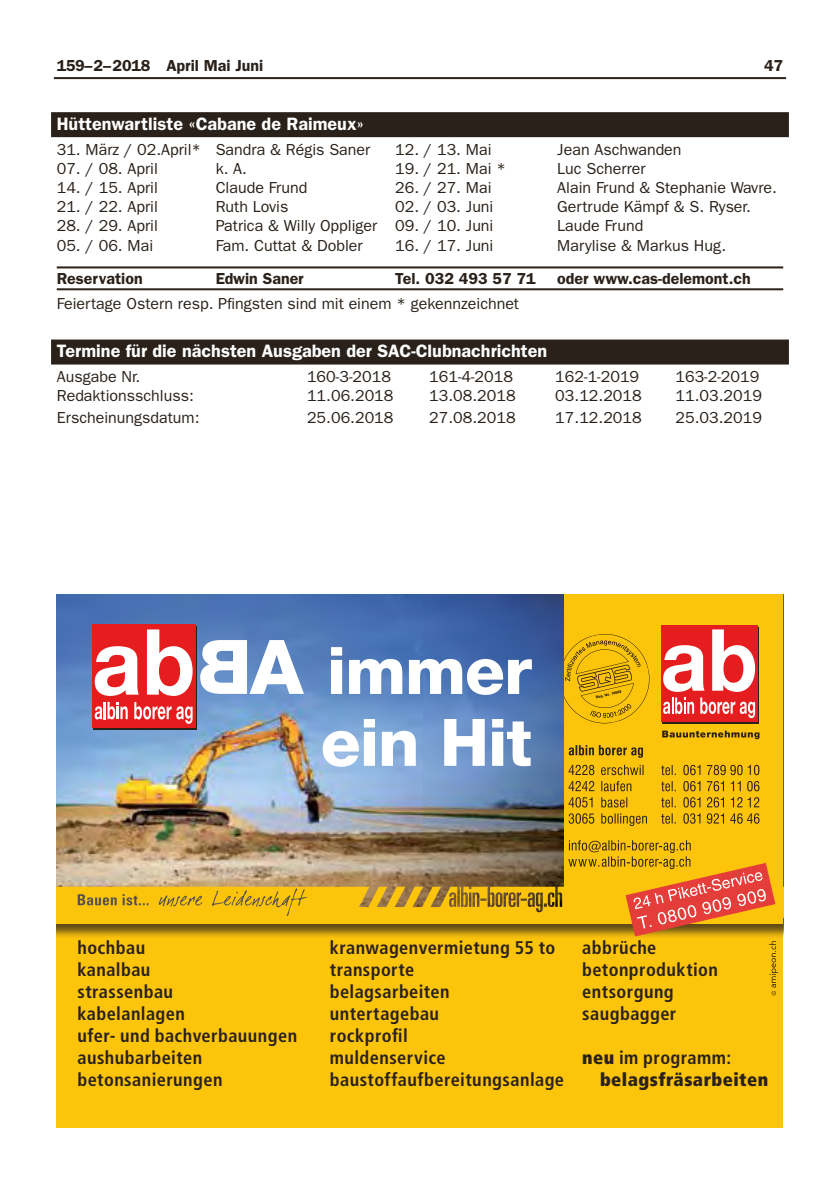
<style>
.page{position:relative;width:840px;height:1191px;background:#fff}
.page>*{position:absolute;margin:0;border:0;box-sizing:border-box;transform-origin:0 0}
.t1{font:700 condensed 18.2px/22px "Frutiger LT Std";letter-spacing:.025em;color:#29211a}
.t2{font:900 condensed 18.2px/22px "Frutiger LT Std";letter-spacing:.025em;color:#29211a}
.t3{font:600 18px "ITC Franklin Gothic Std";color:#fff}
.t4{font:16px "ITC Franklin Gothic Std";color:#29211a}
.t5{font:600 16px "ITC Franklin Gothic Std";color:#29211a}
.s1{font-weight:700}
</style>
<div class="page">
<hr style="left:54px;top:77px;width:731px;height:2px;background:#29211a">
<div style="left:51px;top:112px;width:737px;height:25px;background:#29211a"></div>
<hr style="left:57px;top:266px;width:725px;height:2px;background:#29211a">
<hr style="left:57px;top:288px;width:725px;height:2px;background:#29211a">
<div style="left:51px;top:339px;width:737px;height:25px;background:#29211a"></div>
<div style="left:57px;top:594px;width:725px;height:533px;background:#fdc40c"></div>
<svg style="left:563px;top:632px;width:87px;height:93px"></svg>
<img style="left:57px;top:594px;width:506px;height:246px">
<div style="left:92px;top:625px;width:103px;height:103px;background:#e61d1f"></div>
<svg style="left:95px;top:646px;width:44px;height:50px"></svg>
<svg style="left:147px;top:629px;width:45px;height:67px"></svg>
<svg style="left:95px;top:702px;width:33px;height:17px"></svg>
<svg style="left:134px;top:702px;width:58px;height:22px"></svg>
<svg style="left:322px;top:719px;width:208px;height:48px;background:#b6cbe6"></svg>
<svg style="left:331px;top:647px;width:200px;height:48px;background:#9cb2d6"></svg>
<svg style="left:200px;top:640px;width:104px;height:54px;background:#c1d1e7"></svg>
<svg style="left:568px;top:813px;width:191px;height:13px"></svg>
<svg style="left:568px;top:797px;width:191px;height:10px"></svg>
<svg style="left:568px;top:781px;width:191px;height:10px"></svg>
<svg style="left:568px;top:765px;width:191px;height:10px"></svg>
<svg style="left:568px;top:745px;width:74px;height:13px"></svg>
<svg style="left:662px;top:730px;width:97px;height:9px"></svg>
<svg style="left:662px;top:627px;width:97px;height:97px"></svg>
<div style="left:660px;top:625px;width:97px;height:97px;background:#e61d1f"></div>
<svg style="left:663px;top:629px;width:91px;height:89px"></svg>
<svg style="left:57px;top:840px;width:725px;height:155px"></svg>
<p class="t5" style="left:57px;top:56px;width:208px">159–2–2018 April Mai Juni</p>
<p class="t5" style="left:763px;top:56px;width:21px">47</p>
<p class="t3" style="left:57px;top:113px;width:308px">Hüttenwartliste «Cabane de Raimeux»</p>
<p class="t4" style="left:57px;top:140px;width:315px">31. März / 02.April* Sandra &amp; Régis Saner</p>
<p class="t4" style="left:395px;top:140px;width:98px">12. / 13. Mai</p>
<p class="t4" style="left:557px;top:140px;width:126px">Jean Aschwanden</p>
<p class="t4" style="left:57px;top:159px;width:103px">07. / 08. April</p>
<p class="t4" style="left:215px;top:159px;width:33px">k. A.</p>
<p class="t4" style="left:395px;top:159px;width:112px">19. / 21. Mai *</p>
<p class="t4" style="left:557px;top:159px;width:90px">Luc Scherrer</p>
<p class="t4" style="left:57px;top:178px;width:103px">14. / 15. April</p>
<p class="t4" style="left:215px;top:178px;width:93px">Claude Frund</p>
<p class="t4" style="left:395px;top:178px;width:98px">26. / 27. Mai</p>
<p class="t4" style="left:557px;top:178px;width:221px">Alain Frund &amp; Stephanie Wavre.</p>
<p class="t4" style="left:57px;top:198px;width:103px">21. / 22. April</p>
<p class="t4" style="left:215px;top:198px;width:74px">Ruth Lovis</p>
<p class="t4" style="left:395px;top:198px;width:100px">02. / 03. Juni</p>
<p class="t4" style="left:557px;top:198px;width:195px">Gertrude Kämpf &amp; S. Ryser.</p>
<p class="t4" style="left:57px;top:217px;width:103px">28. / 29. April</p>
<p class="t4" style="left:215px;top:217px;width:279px">Patrica &amp; Willy Oppliger 09. / 10. Juni</p>
<p class="t4" style="left:557px;top:217px;width:87px">Laude Frund</p>
<p class="t4" style="left:57px;top:236px;width:98px">05. / 06. Mai</p>
<p class="t4" style="left:215px;top:236px;width:148px">Fam. Cuttat &amp; Dobler</p>
<p class="t4" style="left:395px;top:236px;width:100px">16. / 17. Juni</p>
<p class="t4" style="left:557px;top:236px;width:170px">Marylise &amp; Markus Hug.</p>
<p class="t5" style="left:57px;top:269px;width:87px">Reservation</p>
<p class="t5" style="left:215px;top:269px;width:89px">Edwin Saner</p>
<p class="t5" style="left:395px;top:269px;width:142px">Tel. 032 493 57 71</p>
<p class="t5" style="left:557px;top:269px;width:195px">oder www.cas-delemont.ch</p>
<p class="t4" style="left:57px;top:294px;width:463px">Feiertage Ostern resp. Pfingsten sind mit einem * gekennzeichnet</p>
<p class="t3" style="left:57px;top:340px;width:491px">Termine für die nächsten Ausgaben der SAC-Clubnachrichten</p>
<p class="t4" style="left:57px;top:367px;width:85px">Ausgabe Nr.</p>
<p class="t4" style="left:307px;top:367px;width:85px">160-3-2018</p>
<p class="t4" style="left:429px;top:367px;width:85px">161-4-2018</p>
<p class="t4" style="left:555px;top:367px;width:85px">162-1-2019</p>
<p class="t4" style="left:675px;top:367px;width:85px">163-2-2019</p>
<p class="t4" style="left:57px;top:386px;width:138px">Redaktionsschluss:</p>
<p class="t4" style="left:307px;top:386px;width:88px">11.06.2018</p>
<p class="t4" style="left:429px;top:386px;width:88px">13.08.2018</p>
<p class="t4" style="left:555px;top:386px;width:88px">03.12.2018</p>
<p class="t4" style="left:675px;top:386px;width:88px">11.03.2019</p>
<p class="t4" style="left:57px;top:408px;width:144px">Erscheinungsdatum:</p>
<p class="t4" style="left:307px;top:408px;width:88px">25.06.2018</p>
<p class="t4" style="left:429px;top:408px;width:88px">27.08.2018</p>
<p class="t4" style="left:555px;top:408px;width:88px">17.12.2018</p>
<p class="t4" style="left:675px;top:408px;width:88px">25.03.2019</p>
<p class="t1" style="left:77px;top:936px;width:221px">hochbau<br>kanalbau<br>strassenbau<br>kabelanlagen<br>ufer- und bachverbauungen aushubarbeiten betonsanierungen</p>
<p class="t1" style="left:330px;top:936px;width:236px">kranwagenvermietung 55 to transporte<br>belagsarbeiten<br>untertagebau<br>rockprofil<br>muldenservice baustoffaufbereitungsanlage</p>
<p class="t1" style="left:582px;top:936px;width:137px">abbrüche betonproduktion entsorgung saugbagger</p>
<p class="t2" style="left:599px;top:1046px;width:170px;text-indent:-18px">neu <span class="s1">im programm: </span>belagsfräsarbeiten</p>
</div>
